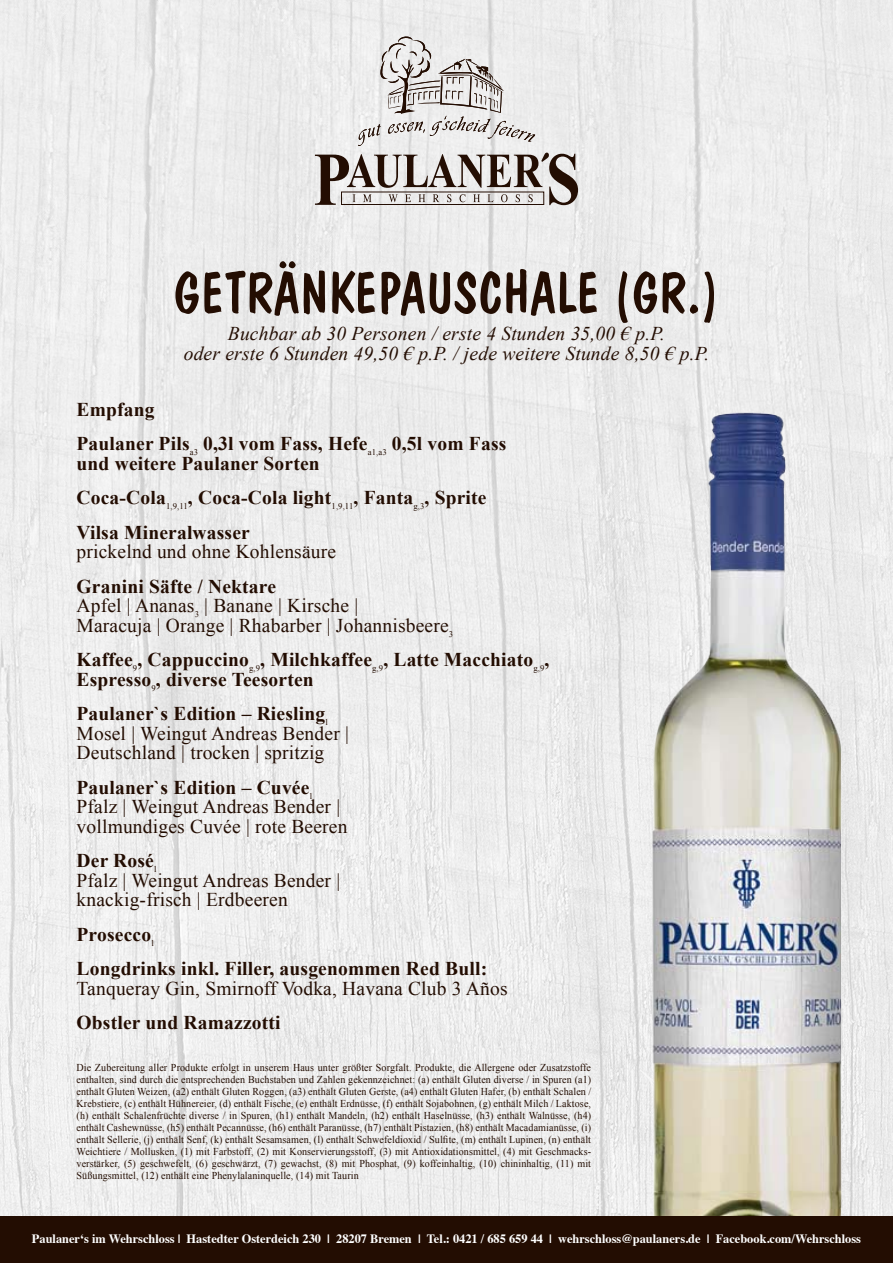
<style>
.page{position:relative;width:893px;height:1263px;background:#ededed}
.page>*{position:absolute;margin:0;border:0;box-sizing:border-box;transform-origin:0 0}
.Headline{font:58.5px "Dom Casual BT";color:#230d02;scale:.95 1}
.SUBLINE{font:700 19.5px "Times New Roman";letter-spacing:.01em;color:#230d02}
.Copy{font:19.5px "Times New Roman";letter-spacing:.01em;color:#230d02}
.Copy-2{font:italic 19.5px "Times New Roman";letter-spacing:.01em;color:#230d02}
.Copy-3{font:700 19.5px "Times New Roman";letter-spacing:.01em;color:#230d02}
.t1{font:700 12.75px "Times";color:#fff}
.Legende_Allergene{font:10.5px/12px "Times New Roman";letter-spacing:.01em;color:#230d02;text-align:justify;scale:.96 1}
.SUBLINE-2{font:8.7px "Times New Roman";letter-spacing:.01em;color:#230d02}
.Copy-4{font:8.7px "Times New Roman";color:#230d02}
</style>
<div class="page">
<svg style="left:315px;top:152px;width:263px;height:53px"></svg>
<svg style="left:358px;top:34px;width:177px;height:112px"></svg>
<img style="left:556px;top:279px;width:337px;height:937px">
<div style="left:0;top:1216px;width:893px;height:47px;background:#230d02"></div>
<p class="Headline" style="left:173px;top:257px;width:576px">GETRÄNKEPAUSCHALE (GR.)</p>
<p class="Copy-2" style="left:228px;top:320px;width:439px">Buchbar ab 30 Personen / erste 4 Stunden 35,00 € p.P.</p>
<p class="Copy-2" style="left:184px;top:340px;width:527px">oder erste 6 Stunden 49,50 € p.P. / jede weitere Stunde 8,50 € p.P.</p>
<p class="SUBLINE" style="left:77px;top:396px;width:80px">Empfang</p>
<p class="SUBLINE" style="left:77px;top:430px;width:115px">Paulaner Pils</p>
<p class="SUBLINE" style="left:203px;top:430px;width:166px">0,3l vom Fass, Hefe</p>
<p class="SUBLINE" style="left:392px;top:430px;width:116px">0,5l vom Fass</p>
<p class="SUBLINE-2" style="left:190px;top:446px;width:10px">a3</p>
<p class="SUBLINE-2" style="left:368px;top:446px;width:20px">a1,a3</p>
<p class="SUBLINE" style="left:77px;top:450px;width:245px">und weitere Paulaner Sorten</p>
<p class="SUBLINE" style="left:77px;top:484px;width:91px">Coca-Cola</p>
<p class="SUBLINE-2" style="left:166px;top:500px;width:23px">1,9,11</p>
<p class="SUBLINE" style="left:188px;top:484px;width:145px">, Coca-Cola light</p>
<p class="SUBLINE" style="left:425px;top:484px;width:64px">, Sprite</p>
<p class="SUBLINE-2" style="left:332px;top:500px;width:23px">1,9,11</p>
<p class="SUBLINE" style="left:354px;top:484px;width:61px">, Fanta</p>
<p class="SUBLINE-2" style="left:413px;top:500px;width:13px">g,3</p>
<p class="SUBLINE" style="left:77px;top:519px;width:175px">Vilsa Mineralwasser</p>
<p class="Copy" style="left:77px;top:539px;width:261px">prickelnd und ohne Kohlensäure</p>
<p class="Copy-3" style="left:77px;top:573px;width:201px">Granini Säfte / Nektare</p>
<p class="Copy" style="left:77px;top:593px;width:119px">Apfel | Ananas</p>
<p class="Copy" style="left:204px;top:593px;width:156px">| Banane | Kirsche |</p>
<p class="Copy" style="left:77px;top:612px;width:374px">Maracuja | Orange | Rhabarber | Johannisbeere</p>
<p class="Copy-4" style="left:195px;top:608px;width:6px">3</p>
<p class="Copy-4" style="left:449px;top:628px;width:6px">3</p>
<p class="SUBLINE" style="left:77px;top:646px;width:174px">Kaffee , Cappuccino</p>
<p class="SUBLINE" style="left:260px;top:646px;width:113px">, Milchkaffee</p>
<p class="SUBLINE" style="left:383px;top:646px;width:151px">, Latte Macchiato</p>
<p class="SUBLINE-2" style="left:533px;top:662px;width:13px">g,9</p>
<p class="SUBLINE" style="left:545px;top:646px;width:6px">,</p>
<p class="SUBLINE-2" style="left:133px;top:662px;width:6px">9</p>
<p class="SUBLINE-2" style="left:249px;top:662px;width:13px">g,9</p>
<p class="SUBLINE-2" style="left:372px;top:662px;width:13px">g,9</p>
<p class="SUBLINE" style="left:77px;top:666px;width:239px">Espresso , diverse Teesorten</p>
<p class="SUBLINE-2" style="left:151px;top:682px;width:6px">9</p>
<p class="SUBLINE" style="left:77px;top:700px;width:250px">Paulaner`s Edition – Riesling</p>
<p class="SUBLINE-2" style="left:325px;top:716px;width:4px">l</p>
<p class="Copy" style="left:77px;top:720px;width:274px">Mosel | Weingut Andreas Bender |</p>
<p class="Copy" style="left:77px;top:740px;width:249px">Deutschland | trocken | spritzig</p>
<p class="SUBLINE" style="left:77px;top:774px;width:234px">Paulaner`s Edition – Cuvée</p>
<p class="SUBLINE-2" style="left:310px;top:790px;width:4px">l</p>
<p class="Copy" style="left:77px;top:794px;width:265px">Pfalz | Weingut Andreas Bender |</p>
<p class="Copy" style="left:77px;top:813px;width:272px">vollmundiges Cuvée | rote Beeren</p>
<p class="SUBLINE" style="left:77px;top:847px;width:79px">Der Rosé</p>
<p class="SUBLINE-2" style="left:154px;top:863px;width:4px">l</p>
<p class="Copy" style="left:77px;top:867px;width:265px">Pfalz | Weingut Andreas Bender |</p>
<p class="Copy" style="left:77px;top:887px;width:213px">knackig-frisch | Erdbeeren</p>
<p class="SUBLINE" style="left:77px;top:921px;width:76px">Prosecco</p>
<p class="SUBLINE-2" style="left:151px;top:937px;width:4px">l</p>
<p class="SUBLINE" style="left:77px;top:955px;width:412px">Longdrinks inkl. Filler, ausgenommen Red Bull:</p>
<p class="Copy" style="left:77px;top:975px;width:433px">Tanqueray Gin, Smirnoff Vodka, Havana Club 3 Años</p>
<p class="SUBLINE" style="left:77px;top:1009px;width:206px">Obstler und Ramazzotti</p>
<p class="Legende_Allergene" style="left:77px;top:1061px;width:538px">Die Zubereitung aller Produkte erfolgt in unserem Haus unter größter Sorgfalt. Produkte, die Allergene oder Zusatzstoffe enthalten, sind durch die entsprechenden Buchstaben und Zahlen gekennzeichnet: (a) enthält Gluten diverse / in Spuren (a1) enthält Gluten Weizen, (a2) enthält Gluten Roggen, (a3) enthält Gluten Gerste, (a4) enthält Gluten Hafer, (b) enthält Schalen / Krebstiere, (c) enthält Hühnereier, (d) enthält Fische, (e) enthält Erdnüsse, (f) enthält Sojabohnen, (g) enthält Milch / Laktose, (h) enthält Schalenfrüchte diverse / in Spuren, (h1) enthält Mandeln, (h2) enthält Haselnüsse, (h3) enthält Walnüsse, (h4) enthält Cashewnüsse, (h5) enthält Pecannüsse, (h6) enthält Paranüsse, (h7) enthält Pistazien, (h8) enthält Macadamianüsse, (i) enthält Sellerie, (j) enthält Senf, (k) enthält Sesamsamen, (l) enthält Schwefeldioxid / Sulfite, (m) enthält Lupinen, (n) enthält Weichtiere / Mollusken, (1) mit Farbstoff, (2) mit Konservierungsstoff, (3) mit Antioxidationsmittel, (4) mit Geschmacks&shy;verstärker, (5) geschwefelt, (6) geschwärzt, (7) gewachst, (8) mit Phosphat, (9) koffeinhaltig, (10) chininhaltig, (11) mit Süßungsmittel, (12) enthält eine Phenylalaninquelle, (14) mit Taurin</p>
<p class="t1" style="left:32px;top:1226px;width:831px">Paulaner‘s im Wehrschloss | Hastedter Osterdeich 230 | 28207 Bremen | Tel.: 0421 / 685 659 44 | wehrschloss@paulaners.de | Facebook.com/Wehrschloss</p>
</div>
